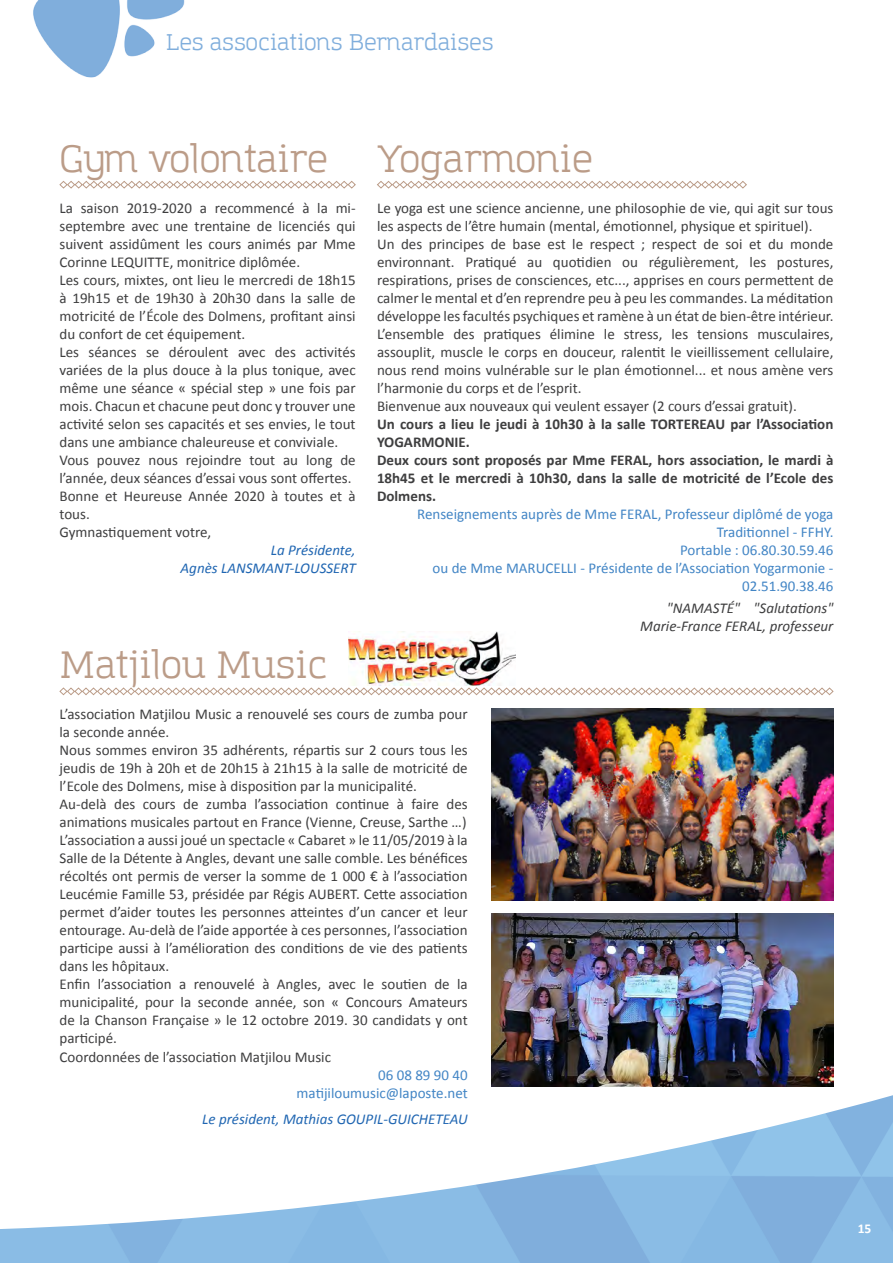
<style>
.page{position:relative;width:893px;height:1263px;background:#fff}
.page>*{position:absolute;margin:0;border:0;box-sizing:border-box;transform-origin:0 0}
.t1{font:37.8px "Amazing Grotesk";color:#bb9c88}
.t2{font:22.5px "Amazing Grotesk";color:#80aedc}
.t3{font:15px/18px "Calibri";color:#3e3e3f;text-align:justify}
.t4{font:15px/18px "Calibri";color:#4285c5;text-align:right}
.t5{font:700 15px/18px "Calibri";color:#3e3e3f}
.t6{font:italic 15px "Calibri";color:#2066b2}
.t7{font:italic 15px "Calibri";color:#3e3e3f}
.t8{font:700 13.5px "Calibri";color:#fff}
</style>
<div class="page">
<img style="left:0;top:1095px;width:893px;height:168px">
<img style="left:33px;top:0;width:152px;height:78px">
<svg style="left:59px;top:181px;width:297px;height:8px"></svg>
<svg style="left:377px;top:181px;width:370px;height:8px"></svg>
<svg style="left:59px;top:687px;width:775px;height:9px"></svg>
<img style="left:491px;top:708px;width:342px;height:193px">
<img style="left:491px;top:914px;width:342px;height:173px">
<img style="left:348px;top:631px;width:168px;height:55px">
<h2 class="t2" style="left:166px;top:29px;width:329px">Les associations Bernardaises</h2>
<p class="t1" style="left:60px;top:136px;width:270px">Gym volontaire</p>
<p class="t1" style="left:377px;top:136px;width:218px">Yogarmonie</p>
<p class="t3" style="left:60px;top:198px;width:298px">La saison 2019-2020 a recommencé à la mi&shy;septembre avec une trentaine de licenciés qui suivent assidûment les cours animés par Mme Corinne LEQUITTE, monitrice diplômée.</p>
<p class="t3" style="left:60px;top:270px;width:298px">Les cours, mixtes, ont lieu le mercredi de 18h15 à 19h15 et de 19h30 à 20h30 dans la salle de motricité de l’École des Dolmens, profitant ainsi du confort de cet équipement.</p>
<p class="t3" style="left:60px;top:342px;width:298px">Les séances se déroulent avec des activités variées de la plus douce à la plus tonique, avec même une séance « spécial step » une fois par mois. Chacun et chacune peut donc y trouver une activité selon ses capacités et ses envies, le tout dans une ambiance chaleureuse et conviviale.</p>
<p class="t3" style="left:60px;top:450px;width:298px">Vous pouvez nous rejoindre tout au long de l’année, deux séances d’essai vous sont offertes.</p>
<p class="t3" style="left:60px;top:486px;width:298px">Bonne et Heureuse Année 2020 à toutes et à tous.</p>
<p class="t3" style="left:60px;top:522px;width:153px">Gymnastiquement votre,</p>
<p class="t6" style="left:271px;top:540px;width:86px">La Présidente,</p>
<p class="t6" style="left:181px;top:558px;width:177px">Agnès LANSMANT-LOUSSERT</p>
<p class="t3" style="left:377px;top:198px;width:458px">Le yoga est une science ancienne, une philosophie de vie, qui agit sur tous les aspects de l’être humain (mental, émotionnel, physique et spirituel).</p>
<p class="t3" style="left:377px;top:234px;width:458px">Un des principes de base est le respect ; respect de soi et du monde environnant. Pratiqué au quotidien ou régulièrement, les postures, respirations, prises de consciences, etc..., apprises en cours permettent de calmer le mental et d’en reprendre peu à peu les commandes. La méditation développe les facultés psychiques et ramène à un état de bien-être intérieur.<br>L’ensemble des pratiques élimine le stress, les tensions musculaires, assouplit, muscle le corps en douceur, ralentit le vieillissement cellulaire, nous rend moins vulnérable sur le plan émotionnel... et nous amène vers l’harmonie du corps et de l’esprit.</p>
<p class="t3" style="left:377px;top:396px;width:421px">Bienvenue aux nouveaux qui veulent essayer (2 cours d’essai gratuit).</p>
<p class="t5" style="left:377px;top:414px;width:458px">Un cours a lieu le jeudi à 10h30 à la salle TORTEREAU par l’Association<br>YOGARMONIE.</p>
<p class="t5" style="left:377px;top:450px;width:458px;text-align:justify">Deux cours sont proposés par Mme FERAL, hors association, le mardi à 18h45 et le mercredi à 10h30, dans la salle de motricité de l’Ecole des Dolmens.</p>
<p class="t4" style="left:417px;top:504px;width:418px">Renseignements auprès de Mme FERAL, Professeur diplômé de yoga<br>Traditionnel - FFHY.</p>
<p class="t4" style="left:680px;top:540px;width:155px">Portable : 06.80.30.59.46</p>
<p class="t4" style="left:432px;top:558px;width:402px">ou de Mme MARUCELLI - Présidente de l’Association Yogarmonie -<br>02.51.90.38.46</p>
<p class="t7" style="left:667px;top:599px;width:168px">"NAMASTÉ" "Salutations"</p>
<p class="t7" style="left:640px;top:617px;width:195px">Marie-France FERAL, professeur</p>
<p class="t1" style="left:60px;top:642px;width:270px">Matjilou Music</p>
<p class="t3" style="left:60px;top:705px;width:410px">L’association Matjilou Music a renouvelé ses cours de zumba pour la seconde année.</p>
<p class="t3" style="left:60px;top:741px;width:410px">Nous sommes environ 35 adhérents, répartis sur 2 cours tous les jeudis de 19h à 20h et de 20h15 à 21h15 à la salle de motricité de l’Ecole des Dolmens, mise à disposition par la municipalité.</p>
<p class="t3" style="left:60px;top:795px;width:410px">Au-delà des cours de zumba l’association continue à faire des animations musicales partout en France (Vienne, Creuse, Sarthe …)</p>
<p class="t3" style="left:60px;top:831px;width:410px">L’association a aussi joué un spectacle « Cabaret » le 11/05/2019 à la Salle de la Détente à Angles, devant une salle comble. Les bénéfices récoltés ont permis de verser la somme de 1 000 € à l’association Leucémie Famille 53, présidée par Régis AUBERT. Cette association permet d’aider toutes les personnes atteintes d’un cancer et leur entourage. Au-delà de l’aide apportée à ces personnes, l’association participe aussi à l’amélioration des conditions de vie des patients dans les hôpitaux.</p>
<p class="t3" style="left:60px;top:975px;width:410px">Enfin l’association a renouvelé à Angles, avec le soutien de la municipalité, pour la seconde année, son « Concours Amateurs de la Chanson Française » le 12 octobre 2019. 30 candidats y ont participé.</p>
<p class="t3" style="left:60px;top:1047px;width:273px">Coordonnées de l’association Matjilou Music</p>
<p class="t4" style="left:378px;top:1065px;width:91px">06 08 89 90 40</p>
<p class="t4" style="left:297px;top:1083px;width:173px">matijiloumusic@laposte.net</p>
<p class="t6" style="left:202px;top:1110px;width:267px">Le président, Mathias GOUPIL-GUICHETEAU</p>
<p class="t8" style="left:858px;top:1220px;width:15px">15</p>
</div>
